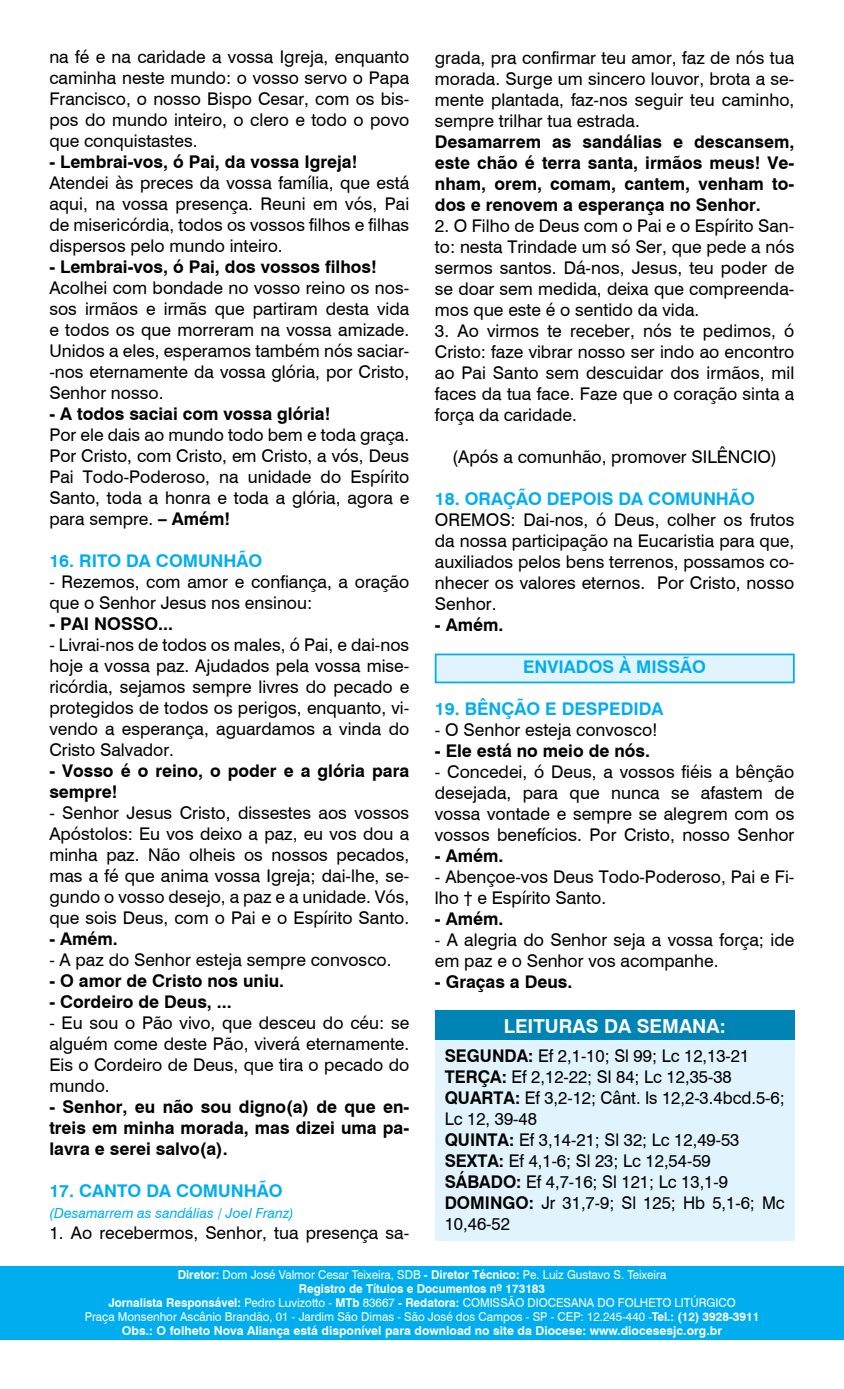
<style>
.page{position:relative;width:844px;height:1389px;background:#fff}
.page>*{position:absolute;margin:0;border:0;box-sizing:border-box;transform-origin:0 0}
.t1{font:700 19.25px "Swiss 721 BT";color:#fff}
.t2{font:17.5px/21px "Swiss 721 BT";color:#000;text-align:justify}
.t3{font:700 17.5px/21px "Swiss 721 BT";color:#000;text-align:justify}
.t4{font:17.5px/21px "Swiss 721 BT";color:#000;scale:.96 1}
.t5{font:700 17.5px "Swiss 721 BT";color:#00aeef}
.t6{font:italic 14px "Swiss 721 BT";color:#00aeef}
.t7{font:700 12.25px/14px "Swiss 721 BT";color:#fff;text-align:center;scale:.95 1}
.s1{font-weight:700}
.s2{font-weight:400}
</style>
<div class="page">
<div style="left:434px;top:654px;width:360px;height:29px;background:#e1f4fd;border:2px solid #00aeef"></div>
<div style="left:434px;top:1038px;width:360px;height:203px;background:#e1f4fd"></div>
<div style="left:434px;top:1010px;width:360px;height:30px;background:#0084b6"></div>
<div style="left:0;top:1266px;width:843px;height:73px;background:#00aeef"></div>
<p class="t2" style="left:49px;top:45px;width:361px">na fé e na caridade a vossa Igreja, enquanto caminha neste mundo: o vosso servo o Papa Francisco, o nosso Bispo Cesar, com os bis&shy;pos do mundo inteiro, o clero e todo o povo que conquistastes.</p>
<p class="t3" style="left:49px;top:150px;width:309px">- Lembrai-vos, ó Pai, da vossa Igreja!</p>
<p class="t2" style="left:49px;top:171px;width:361px">Atendei às preces da vossa família, que está aqui, na vossa presença. Reuni em vós, Pai de misericórdia, todos os vossos filhos e filhas dispersos pelo mundo inteiro.</p>
<p class="t3" style="left:49px;top:255px;width:329px">- Lembrai-vos, ó Pai, dos vossos filhos!</p>
<p class="t2" style="left:49px;top:276px;width:361px">Acolhei com bondade no vosso reino os nos&shy;sos irmãos e irmãs que partiram desta vida e todos os que morreram na vossa amizade.<br>Unidos a eles, esperamos também nós saciar--nos eternamente da vossa glória, por Cristo, Senhor nosso.</p>
<p class="t3" style="left:49px;top:402px;width:282px">- A todos saciai com vossa glória!</p>
<p class="t2" style="left:49px;top:423px;width:361px">Por ele dais ao mundo todo bem e toda graça.<br>Por Cristo, com Cristo, em Cristo, a vós, Deus Pai Todo-Poderoso, na unidade do Espírito Santo, toda a honra e toda a glória, agora e para sempre. <span class="s1">– Amém!</span></p>
<p class="t5" style="left:49px;top:548px;width:214px">16. RITO DA COMUNHÃO</p>
<p class="t2" style="left:49px;top:570px;width:361px">- Rezemos, com amor e confiança, a oração que o Senhor Jesus nos ensinou:</p>
<p class="t3" style="left:49px;top:612px;width:125px">- PAI NOSSO...</p>
<p class="t2" style="left:49px;top:633px;width:361px">- Livrai-nos de todos os males, ó Pai, e dai-nos hoje a vossa paz. Ajudados pela vossa mise&shy;ricórdia, sejamos sempre livres do pecado e protegidos de todos os perigos, enquanto, vi&shy;vendo a esperança, aguardamos a vinda do Cristo Salvador.</p>
<p class="t3" style="left:49px;top:759px;width:361px">- Vosso é o reino, o poder e a glória para sempre!</p>
<p class="t2" style="left:49px;top:801px;width:361px">- Senhor Jesus Cristo, dissestes aos vossos Apóstolos: Eu vos deixo a paz, eu vos dou a minha paz. Não olheis os nossos pecados, mas a fé que anima vossa Igreja; dai-lhe, se&shy;gundo o vosso desejo, a paz e a unidade. Vós, que sois Deus, com o Pai e o Espírito Santo.</p>
<p class="t3" style="left:49px;top:927px;width:70px">- Amém.</p>
<p class="t2" style="left:49px;top:948px;width:343px">- A paz do Senhor esteja sempre convosco.</p>
<p class="t3" style="left:49px;top:969px;width:236px">- O amor de Cristo nos uniu.</p>
<p class="t3" style="left:49px;top:990px;width:184px">- Cordeiro de Deus, ...</p>
<p class="t2" style="left:49px;top:1011px;width:361px">- Eu sou o Pão vivo, que desceu do céu: se alguém come deste Pão, viverá eternamente.<br>Eis o Cordeiro de Deus, que tira o pecado do mundo.</p>
<p class="t3" style="left:49px;top:1095px;width:361px">- Senhor, eu não sou digno(a) de que en&shy;treis em minha morada, mas dizei uma pa&shy;lavra e serei salvo(a).</p>
<p class="t5" style="left:49px;top:1178px;width:235px">17. CANTO DA COMUNHÃO</p>
<p class="t6" style="left:49px;top:1203px;width:246px">(Desamarrem as sandálias / Joel Franz)</p>
<p class="t2" style="left:49px;top:1221px;width:361px">1. Ao recebermos, Senhor, tua presença sa-</p>
<p class="t2" style="left:435px;top:47px;width:361px">grada, pra confirmar teu amor, faz de nós tua morada. Surge um sincero louvor, brota a se&shy;mente plantada, faz-nos seguir teu caminho, sempre trilhar tua estrada.</p>
<p class="t3" style="left:435px;top:131px;width:361px">Desamarrem as sandálias e descansem, este chão é terra santa, irmãos meus! Ve&shy;nham, orem, comam, cantem, venham to&shy;dos e renovem a esperança no Senhor.</p>
<p class="t2" style="left:435px;top:215px;width:361px">2. O Filho de Deus com o Pai e o Espírito San&shy;to: nesta Trindade um só Ser, que pede a nós sermos santos. Dá-nos, Jesus, teu poder de se doar sem medida, deixa que compreenda&shy;mos que este é o sentido da vida.</p>
<p class="t2" style="left:435px;top:320px;width:361px">3. Ao virmos te receber, nós te pedimos, ó Cristo: faze vibrar nosso ser indo ao encontro ao Pai Santo sem descuidar dos irmãos, mil faces da tua face. Faze que o coração sinta a força da caridade.</p>
<p class="t2" style="left:452px;top:446px;width:326px">(Após a comunhão, promover SILÊNCIO)</p>
<p class="t5" style="left:435px;top:487px;width:321px">18. ORAÇÃO DEPOIS DA COMUNHÃO</p>
<p class="t2" style="left:435px;top:509px;width:361px">OREMOS: Dai-nos, ó Deus, colher os frutos da nossa participação na Eucaristia para que, auxiliados pelos bens terrenos, possamos co&shy;nhecer os valores eternos. Por Cristo, nosso Senhor.</p>
<p class="t3" style="left:435px;top:614px;width:70px">- Amém.</p>
<p class="t5" style="left:523px;top:655px;width:184px">ENVIADOS À MISSÃO</p>
<p class="t5" style="left:435px;top:697px;width:230px">19. BÊNÇÃO E DESPEDIDA</p>
<p class="t2" style="left:435px;top:719px;width:224px">- O Senhor esteja convosco!</p>
<p class="t3" style="left:435px;top:740px;width:216px">- Ele está no meio de nós.</p>
<p class="t2" style="left:435px;top:761px;width:361px">- Concedei, ó Deus, a vossos fiéis a bênção desejada, para que nunca se afastem de vossa vontade e sempre se alegrem com os vossos benefícios. Por Cristo, nosso Senhor</p>
<p class="t3" style="left:435px;top:845px;width:70px">- Amém.</p>
<p class="t2" style="left:435px;top:866px;width:361px">- Abençoe-vos Deus Todo-Poderoso, Pai e Fi&shy;lho † e Espírito Santo.</p>
<p class="t3" style="left:435px;top:908px;width:70px">- Amém.</p>
<p class="t2" style="left:435px;top:929px;width:361px">- A alegria do Senhor seja a vossa força; ide em paz e o Senhor vos acompanhe.</p>
<p class="t3" style="left:435px;top:971px;width:139px">- Graças a Deus.</p>
<p class="t1" style="left:503px;top:1012px;width:223px">LEITURAS DA SEMANA:</p>
<p class="t4" style="left:444px;top:1045px;width:355px"><span class="s1">SEGUNDA:</span> Ef 2,1-10; Sl 99; Lc 12,13-21<br><span class="s1">TERÇA:</span> Ef 2,12-22; Sl 84; Lc 12,35-38<br><span class="s1">QUARTA:</span> Ef 3,2-12; Cânt. Is 12,2-3.4bcd.5-6;<br>Lc 12, 39-48<br><span class="s1">QUINTA:</span> Ef 3,14-21; Sl 32; Lc 12,49-53<br><span class="s1">SEXTA:</span> Ef 4,1-6; Sl 23; Lc 12,54-59<br><span class="s1">SÁBADO:</span> Ef 4,7-16; Sl 121; Lc 13,1-9<br><span class="s1">DOMINGO:</span> Jr 31,7-9; Sl 125; Hb 5,1-6; Mc<br>10,46-52</p>
<p class="t7" style="left:85px;top:1268px;width:711px">Diretor: <span class="s2">Dom José Valmor Cesar Teixeira, SDB</span> - Diretor Técnico: <span class="s2">Pe. Luiz Gustavo S. Teixeira<br></span>Registro de Títulos e Documentos nº 173183<br>Jornalista Responsável: <span class="s2">Pedro Luvizotto -</span> MTb <span class="s2">83667</span> - Redatora: <span class="s2">COMISSÃO DIOCESANA DO FOLHETO LITÚRGICO<br>Praça Monsenhor Ascânio Brandão, 01 - Jardim São Dimas - São José dos Campos - SP - CEP: 12.245-440 -</span>Tel.: (12) 3928-3911<br>Obs.: O folheto Nova Aliança está disponível para download no site da Diocese: www.diocesesjc.org.br</p>
</div>
